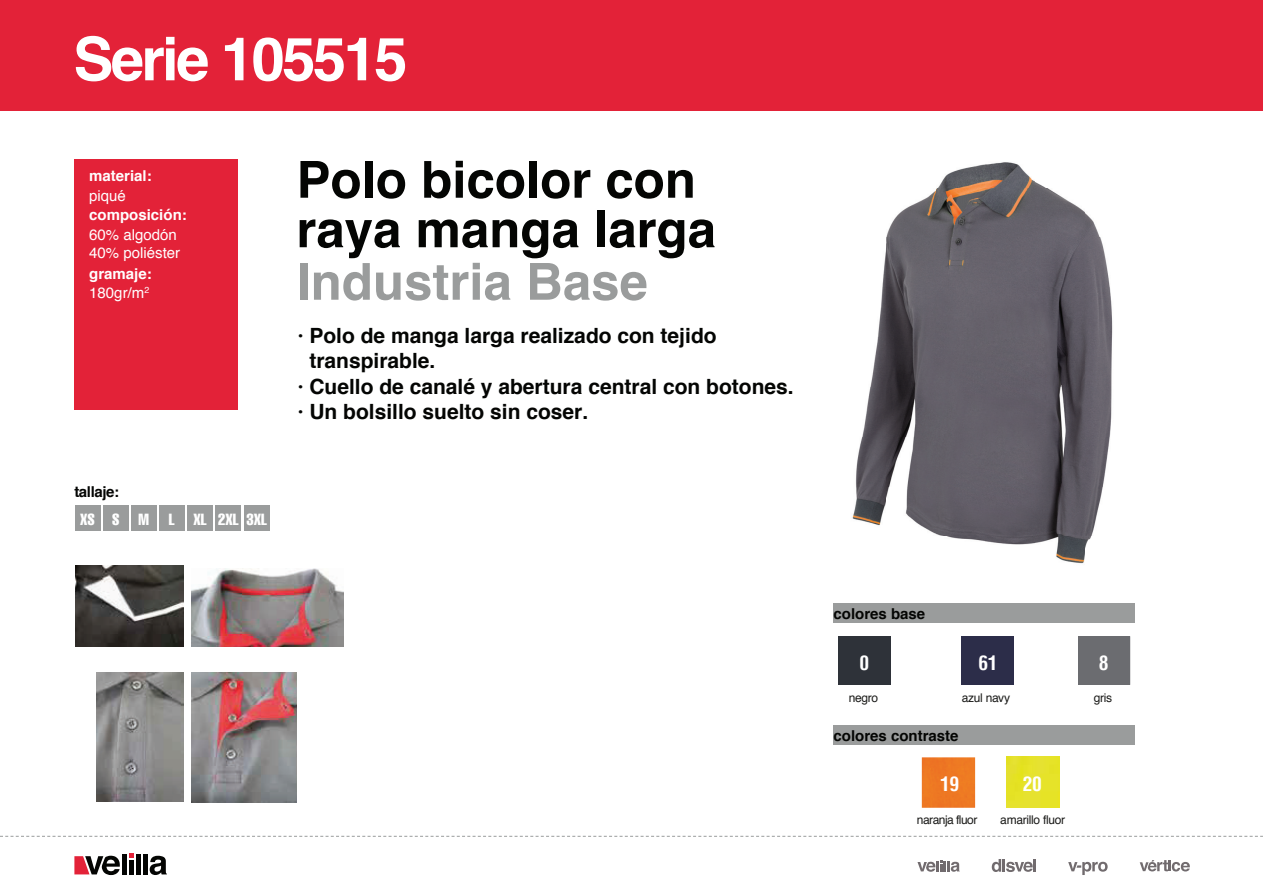
<style>
.page{position:relative;width:1263px;height:893px;background:#fff}
.page>*{position:absolute;margin:0;border:0;box-sizing:border-box;transform-origin:0 0}
.t1{font:700 60px "Helvetica";letter-spacing:-.045em;color:#fff}
.t2{font:700 51px/49.5px "Helvetica";color:#040503}
.t3{font:700 51px "Helvetica";color:#9a9c9c}
.t4{font:700 21px "Helvetica";color:#040503}
.t5{font:700 condensed 19.5px "Helvetica LT";color:#fff}
.t6{font:extra-condensed 15.75px "Helvetica LT";color:#fff}
.t7{font:700 15px/19.5px "Helvetica";color:#fff}
.t8{font:15px/18px "Helvetica";color:#fff}
.t9{font:700 15px "Helvetica";color:#040503}
.t10{font:700 15px "Helvetica";letter-spacing:-.025em;color:#040503}
.t11{font:12px "Helvetica";letter-spacing:-.025em;color:#1a1a18}
.t12{font:12px "Helvetica";letter-spacing:-.045em;color:#1a1a18}
.s1{font-weight:400}
</style>
<div class="page">
<img style="left:1006px;top:757px;width:53px;height:50px">
<div style="left:922px;top:757px;width:53px;height:51px;background:#ee7823"></div>
<div style="left:75px;top:505px;width:25px;height:26px;background:#9a9c9c"></div>
<div style="left:0;top:0;width:1263px;height:111px;background:#e32238"></div>
<svg style="left:917px;top:861px;width:43px;height:11px"></svg>
<svg style="left:1068px;top:862px;width:40px;height:13px"></svg>
<svg style="left:992px;top:859px;width:44px;height:13px"></svg>
<svg style="left:1140px;top:860px;width:50px;height:11px"></svg>
<div style="left:122px;top:854px;width:5px;height:20px;background:#040503"></div>
<div style="left:136px;top:854px;width:5px;height:20px;background:#040503"></div>
<hr style="left:143px;top:854px;width:4px;height:20px;background:#040503">
<svg style="left:150px;top:856px;width:17px;height:19px"></svg>
<svg style="left:129px;top:854px;width:5px;height:4px"></svg>
<div style="left:129px;top:860px;width:5px;height:14px;background:#040503"></div>
<svg style="left:74px;top:856px;width:46px;height:19px"></svg>
<svg style="left:0;top:836px;width:1263px;height:1px"></svg>
<div style="left:74px;top:159px;width:164px;height:251px;background:#e32238"></div>
<div style="left:833px;top:604px;width:302px;height:19px;background:#9a9c9c"></div>
<div style="left:833px;top:725px;width:302px;height:19px;background:#9a9c9c"></div>
<div style="left:103px;top:505px;width:26px;height:26px;background:#9a9c9c"></div>
<div style="left:131px;top:505px;width:25px;height:26px;background:#9a9c9c"></div>
<div style="left:159px;top:505px;width:26px;height:26px;background:#9a9c9c"></div>
<div style="left:187px;top:505px;width:26px;height:26px;background:#9a9c9c"></div>
<div style="left:216px;top:505px;width:25px;height:26px;background:#9a9c9c"></div>
<div style="left:244px;top:505px;width:25px;height:26px;background:#9a9c9c"></div>
<img style="left:192px;top:568px;width:151px;height:79px">
<img style="left:192px;top:672px;width:104px;height:130px">
<div style="left:839px;top:636px;width:52px;height:49px;background:#2e3239"></div>
<div style="left:961px;top:636px;width:52px;height:49px;background:#2c2d49"></div>
<img style="left:96px;top:673px;width:88px;height:129px">
<img style="left:75px;top:565px;width:109px;height:81px">
<img style="left:852px;top:162px;width:261px;height:402px">
<h1 class="t1" style="left:73px;top:11px;width:336px">Serie 105515</h1>
<p class="t7" style="left:89px;top:166px;width:64px">material:</p>
<p class="t8" style="left:89px;top:187px;width:38px">piqué</p>
<p class="t7" style="left:89px;top:205px;width:99px">composición:</p>
<p class="t8" style="left:89px;top:226px;width:92px">60% algodón<br>40% poliéster</p>
<p class="t7" style="left:89px;top:264px;width:64px">gramaje:<br><span class="s1">180gr/m</span><sup>2</sup></p>
<p class="t10" style="left:74px;top:480px;width:46px">tallaje:</p>
<p class="t6" style="left:80px;top:509px;width:70px">XSSM</p>
<p class="t6" style="left:169px;top:509px;width:99px">L XL 2XL 3XL</p>
<h2 class="t2" style="left:296px;top:156px;width:421px">Polo bicolor con raya manga larga</h2>
<h2 class="t3" style="left:296px;top:241px;width:353px">Industria Base</h2>
<p class="t4" style="left:298px;top:319px;width:420px">· Polo de manga larga realizado con tejido</p>
<p class="t4" style="left:309px;top:344px;width:128px">transpirable.</p>
<p class="t4" style="left:298px;top:369px;width:497px">· Cuello de canalé y abertura central con botones.</p>
<p class="t4" style="left:298px;top:394px;width:292px">· Un bolsillo suelto sin coser.</p>
<p class="t9" style="left:833px;top:602px;width:93px">colores base</p>
<p class="t5" style="left:859px;top:650px;width:11px">0</p>
<p class="t11" style="left:849px;top:689px;width:31px">negro</p>
<p class="t5" style="left:978px;top:650px;width:21px">61</p>
<p class="t11" style="left:962px;top:688px;width:50px">azul navy</p>
<p class="t9" style="left:833px;top:723px;width:127px">colores contraste</p>
<p class="t5" style="left:940px;top:772px;width:21px">19</p>
<p class="t12" style="left:917px;top:810px;width:62px">naranja fluor</p>
<p class="t5" style="left:1023px;top:772px;width:21px">20</p>
<p class="t11" style="left:1000px;top:810px;width:66px">amarillo fluor</p>
<p class="t5" style="left:1099px;top:650px;width:11px">8</p>
<p class="t11" style="left:1094px;top:689px;width:20px">gris</p>
</div>
